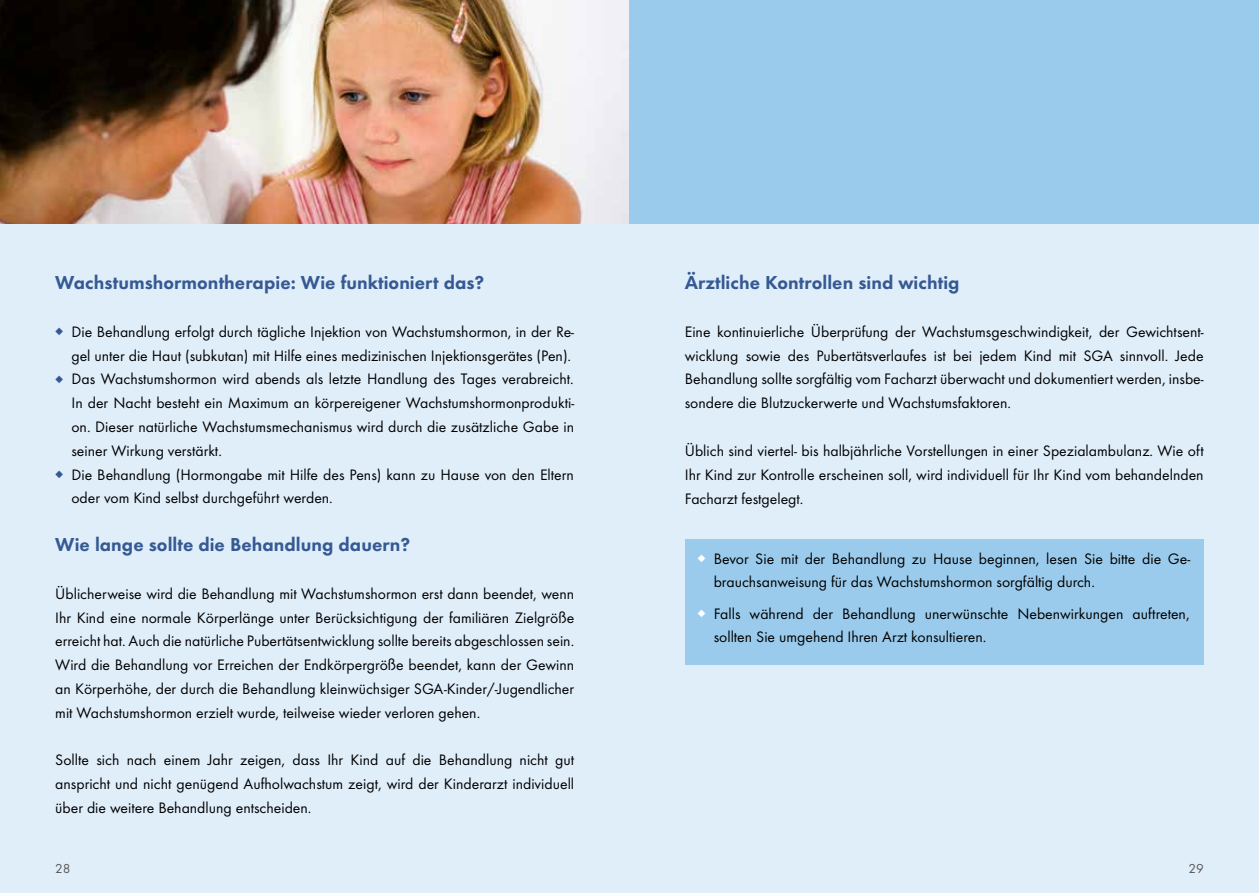
<style>
.page{position:relative;width:1259px;height:893px;background:#e0eefa}
.page>*{position:absolute;margin:0;border:0;box-sizing:border-box;transform-origin:0 0}
.t1{font:800 19.5px "Futura EF";color:#355992}
.t2{font:15.75px/23.9px "Futura EF";color:#000;text-align:justify}
.t3{font:13.5px "Futura EF";color:#575756}
.s1{color:#355992}
.s2{color:#fff}
</style>
<div class="page">
<img style="left:0;top:0;width:629px;height:223px">
<div style="left:685px;top:539px;width:518px;height:125px;background:#9acbec"></div>
<div style="left:629px;top:0;width:630px;height:223px;background:#9acbec"></div>
<p class="t1" style="left:55px;top:271px;width:430px">Wachstumshormontherapie: Wie funktioniert das?</p>
<p class="t2" style="left:55px;top:320px;width:520px;text-align:right"><span class="s1">◆</span> Die Behandlung erfolgt durch tägliche Injektion von Wachstumshormon, in der Re&shy;gel unter die Haut (subkutan) mit Hilfe eines medizinischen Injektionsgerätes (Pen).</p>
<p class="t2" style="left:71px;top:367px;width:504px;text-indent:-16px"><span class="s1">◆</span> Das Wachstumshormon wird abends als letzte Handlung des Tages verabreicht.<br>In der Nacht besteht ein Maximum an körpereigener Wachstumshormonprodukti&shy;on. Dieser natürliche Wachstumsmechanismus wird durch die zusätzliche Gabe in seiner Wirkung verstärkt.</p>
<p class="t2" style="left:71px;top:463px;width:504px;text-indent:-16px"><span class="s1">◆</span> Die Behandlung (Hormongabe mit Hilfe des Pens) kann zu Hause von den Eltern oder vom Kind selbst durchgeführt werden.</p>
<p class="t1" style="left:55px;top:533px;width:356px">Wie lange sollte die Behandlung dauern?</p>
<p class="t2" style="left:55px;top:582px;width:520px">Üblicherweise wird die Behandlung mit Wachstumshormon erst dann beendet, wenn Ihr Kind eine normale Körperlänge unter Berücksichtigung der familiären Zielgröße erreicht hat. Auch die natürliche Pubertätsentwicklung sollte bereits abgeschlossen sein.<br>Wird die Behandlung vor Erreichen der Endkörpergröße beendet, kann der Gewinn an Körperhöhe, der durch die Behandlung kleinwüchsiger SGA-Kinder/-Jugendlicher mit Wachstumshormon erzielt wurde, teilweise wieder verloren gehen.</p>
<p class="t2" style="left:55px;top:748px;width:520px">Sollte sich nach einem Jahr zeigen, dass Ihr Kind auf die Behandlung nicht gut anspricht und nicht genügend Aufholwachstum zeigt, wird der Kinderarzt individuell über die weitere Behandlung entscheiden.</p>
<p class="t1" style="left:685px;top:271px;width:276px">Ärztliche Kontrollen sind wichtig</p>
<p class="t2" style="left:685px;top:320px;width:520px">Eine kontinuierliche Überprüfung der Wachstumsgeschwindigkeit, der Gewichtsent&shy;wicklung sowie des Pubertätsverlaufes ist bei jedem Kind mit SGA sinnvoll. Jede Behandlung sollte sorgfältig vom Facharzt überwacht und dokumentiert werden, insbe&shy;sondere die Blutzuckerwerte und Wachstumsfaktoren.</p>
<p class="t2" style="left:685px;top:439px;width:520px">Üblich sind viertel- bis halbjährliche Vorstellungen in einer Spezialambulanz. Wie oft Ihr Kind zur Kontrolle erscheinen soll, wird individuell für Ihr Kind vom behandelnden Facharzt festgelegt.</p>
<p class="t2" style="left:713px;top:547px;width:478px;line-height:23.2px;text-indent:-16px"><span class="s2">◆</span> Bevor Sie mit der Behandlung zu Hause beginnen, lesen Sie bitte die Ge&shy;brauchsanweisung für das Wachstumshormon sorgfältig durch.</p>
<p class="t2" style="left:713px;top:602px;width:477px;line-height:23.2px;text-indent:-16px"><span class="s2">◆</span> Falls während der Behandlung unerwünschte Nebenwirkungen auftreten, sollten Sie umgehend Ihren Arzt konsultieren.</p>
<p class="t3" style="left:55px;top:860px;width:17px">28</p>
<p class="t3" style="left:1188px;top:860px;width:17px">29</p>
</div>
